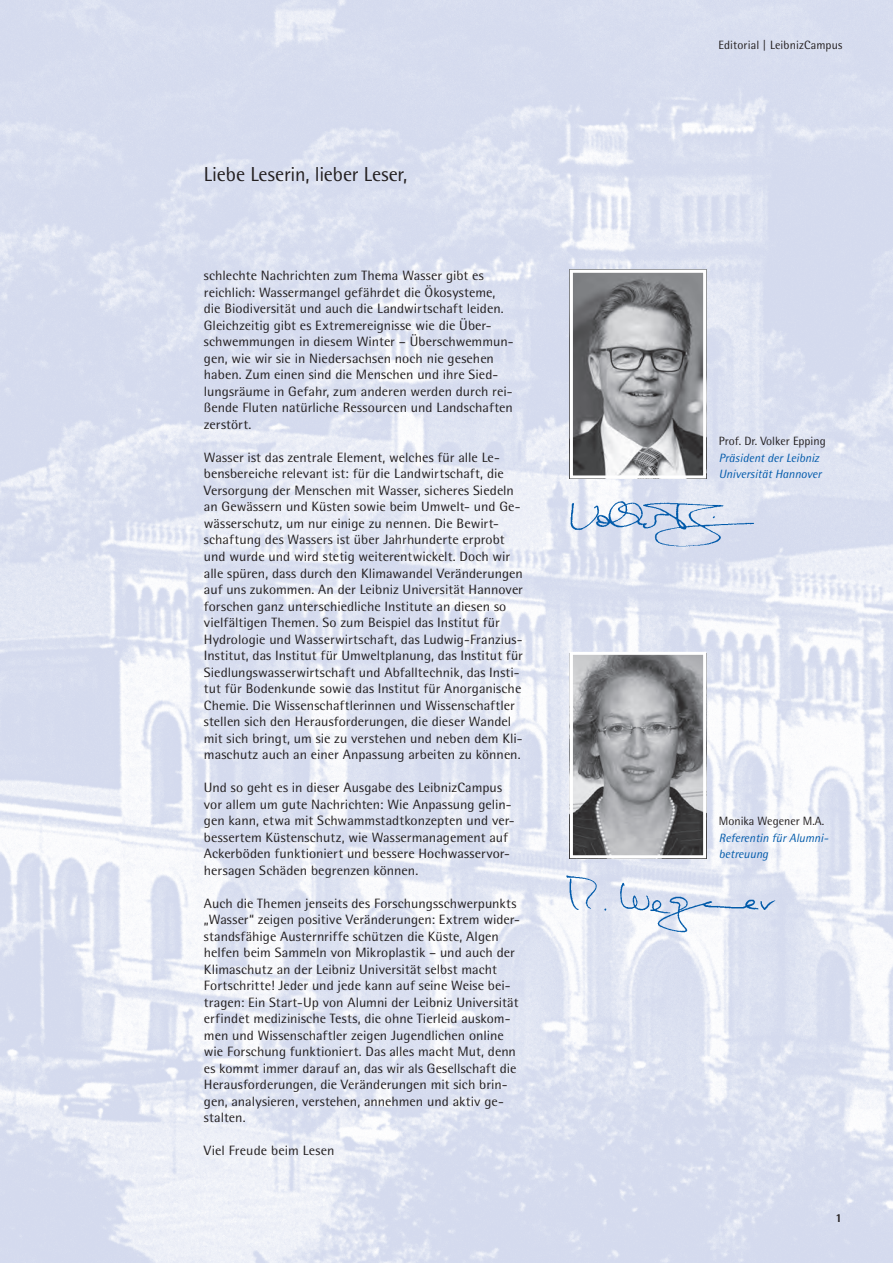
<style>
.page{position:relative;width:893px;height:1263px;background:#fff}
.page>*{position:absolute;margin:0;border:0;box-sizing:border-box;transform-origin:0 0}
.t1{font:20.25px "Rotis Semi Sans";letter-spacing:-.01em;color:#231f20}
.t2{font:13.5px/16.5px "Rotis Semi Sans";color:#231f20;scale:1.05 1}
.t3{font:italic 12px/16.5px "Rotis Semi Sans";color:#015aaa}
.t4{font:12px "Rotis Semi Sans";color:#231f20}
.t5{font:800 12px "Rotis Semi Sans";color:#231f20}
</style>
<div class="page">
<img style="left:0;top:0;width:892px;height:1262px">
<img style="left:573px;top:274px;width:128px;height:200px">
<div style="left:569px;top:270px;width:136px;height:208px;border:3px solid #fff"></div>
<img style="left:562px;top:874px;width:217px;height:61px">
<img style="left:566px;top:498px;width:191px;height:52px">
<img style="left:573px;top:655px;width:128px;height:199px">
<div style="left:569px;top:651px;width:136px;height:207px;border:3px solid #fff"></div>
<h1 class="t1" style="left:204px;top:162px;width:205px">Liebe Leserin, lieber Leser,</h1>
<p class="t2" style="left:204px;top:267px;width:296px">schlechte Nachrichten zum Thema Wasser gibt es reichlich: Wassermangel gefährdet die Ökosysteme, die Biodiversität und auch die Landwirtschaft leiden.<br>Gleichzeitig gibt es Extremereignisse wie die Über&shy;schwemmungen in diesem Winter – Überschwemmun&shy;gen, wie wir sie in Niedersachsen noch nie gesehen haben. Zum einen sind die Menschen und ihre Sied&shy;lungsräume in Gefahr, zum anderen werden durch rei&shy;ßende Fluten natürliche Ressourcen und Landschaften zerstört.</p>
<p class="t2" style="left:204px;top:449px;width:305px">Wasser ist das zentrale Element, welches für alle Le&shy;bensbereiche relevant ist: für die Landwirtschaft, die Versorgung der Menschen mit Wasser, sicheres Siedeln an Gewässern und Küsten sowie beim Umwelt- und Ge&shy;wässerschutz, um nur einige zu nennen. Die Bewirt&shy;schaftung des Wassers ist über Jahrhunderte erprobt und wurde und wird stetig weiterentwickelt. Doch wir alle spüren, dass durch den Klimawandel Veränderungen auf uns zukommen. An der Leibniz Universität Hannover forschen ganz unterschiedliche Institute an diesen so vielfältigen Themen. So zum Beispiel das Institut für Hydrologie und Wasserwirtschaft, das Ludwig-Franzius-Institut, das Institut für Umweltplanung, das Institut für Siedlungswasserwirtschaft und Abfalltechnik, das Insti&shy;tut für Bodenkunde sowie das Institut für Anorganische Chemie. Die Wissenschaftlerinnen und Wissenschaftler stellen sich den Herausforderungen, die dieser Wandel mit sich bringt, um sie zu verstehen und neben dem Kli&shy;maschutz auch an einer Anpassung arbeiten zu können.</p>
<p class="t2" style="left:204px;top:779px;width:297px">Und so geht es in dieser Ausgabe des LeibnizCampus vor allem um gute Nachrichten: Wie Anpassung gelin&shy;gen kann, etwa mit Schwammstadtkonzepten und ver&shy;bessertem Küstenschutz, wie Wassermanagement auf Ackerböden funktioniert und bessere Hochwasservor&shy;hersagen Schäden begrenzen können.</p>
<p class="t2" style="left:204px;top:894px;width:302px">Auch die Themen jenseits des Forschungsschwerpunkts „Wasser“ zeigen positive Veränderungen: Extrem wider&shy;standsfähige Austernriffe schützen die Küste, Algen helfen beim Sammeln von Mikroplastik – und auch der Klimaschutz an der Leibniz Universität selbst macht Fortschritte! Jeder und jede kann auf seine Weise bei&shy;tragen: Ein Start-Up von Alumni der Leibniz Universität erfindet medizinische Tests, die ohne Tierleid auskom&shy;men und Wissenschaftler zeigen Jugendlichen online wie Forschung funktioniert. Das alles macht Mut, denn es kommt immer darauf an, das wir als Gesellschaft die Herausforderungen, die Veränderungen mit sich brin&shy;gen, analysieren, verstehen, annehmen und aktiv ge&shy;stalten.</p>
<p class="t2" style="left:204px;top:1142px;width:126px">Viel Freude beim Lesen</p>
<p class="t4" style="left:718px;top:38px;width:125px">Editorial | LeibnizCampus</p>
<p class="t4" style="left:718px;top:434px;width:108px">Prof. Dr. Volker Epping</p>
<p class="t3" style="left:718px;top:449px;width:104px">Präsident der Leibniz<br>Universität Hannover</p>
<p class="t4" style="left:718px;top:813px;width:107px">Monika Wegener M.A.</p>
<p class="t3" style="left:718px;top:829px;width:111px">Referentin für Alumni&shy;betreuung</p>
<p class="t5" style="left:835px;top:1209px;width:8px">1</p>
</div>
